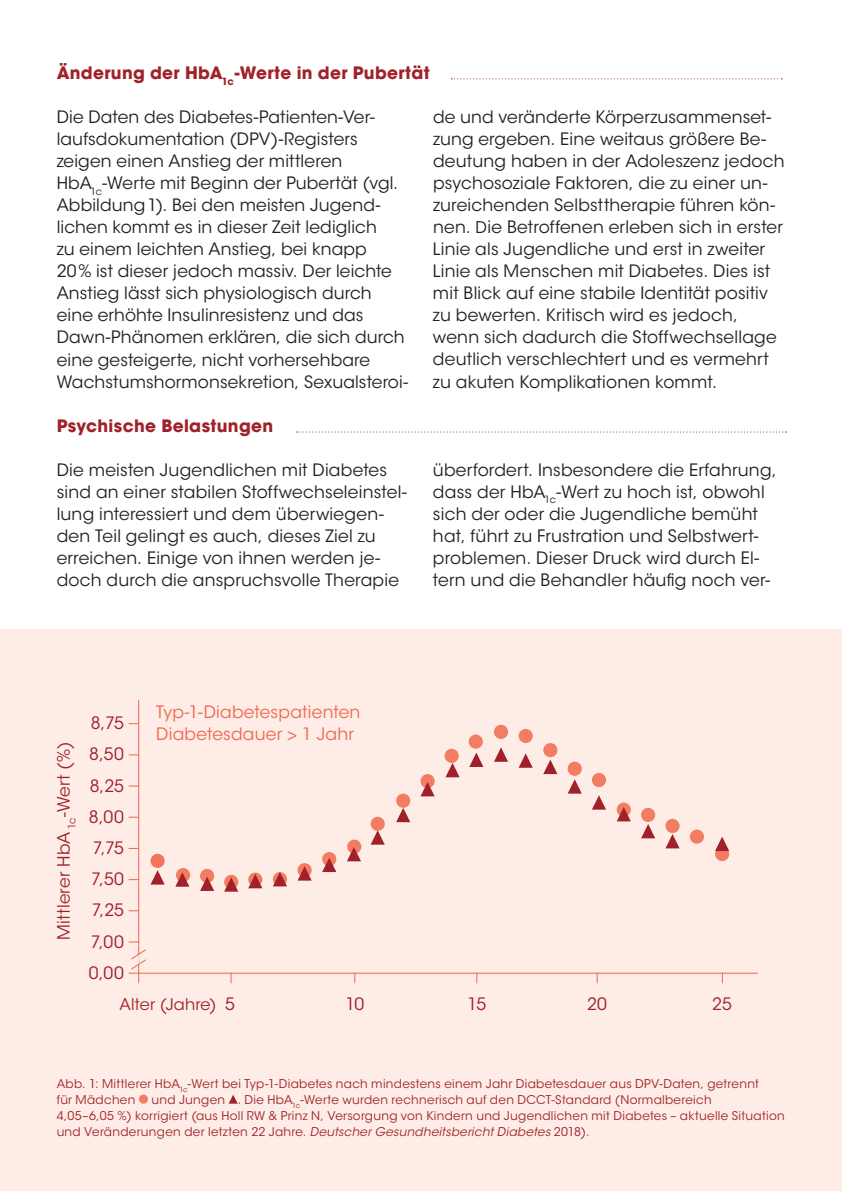
<style>
.page{position:relative;width:842px;height:1191px;background:#fff}
.page>*{position:absolute;margin:0;border:0;box-sizing:border-box;transform-origin:0 0}
.Copy_8_5{font:17px/22px "ITC Avant Garde Std";letter-spacing:.01em;color:#231f20}
.Copy_8_5-2{font:17px "ITC Avant Garde Std";letter-spacing:.015em;color:#a02129}
.Copy_8_5-3{font:700 17px "ITC Avant Garde Std";letter-spacing:.02em;color:#a02129}
.Copy_8_5-4{font:17px/22px "ITC Avant Garde Std";letter-spacing:.015em;color:#f2664f}
.Copy_8_5-5{font:16px "ITC Avant Garde Std";letter-spacing:.015em;color:#a02129}
.Copy_8_5-6{font:12px/16px "ITC Avant Garde Std";letter-spacing:.025em;color:#a02129}
.s1{font-size:16px}
.s2{font-style:italic}
</style>
<div class="page">
<div style="left:0;top:629px;width:842px;height:562px;background:#fdede6"></div>
<svg style="left:138px;top:699px;width:620px;height:275px"></svg>
<svg style="left:129px;top:948px;width:18px;height:35px"></svg>
<svg style="left:150px;top:870px;width:15px;height:14px"></svg>
<div style="left:150px;top:853px;width:15px;height:15px;background:#f3755d;border-radius:50%"></div>
<div style="left:176px;top:868px;width:14px;height:14px;background:#f37d63;border-radius:50%"></div>
<div style="left:200px;top:869px;width:14px;height:14px;background:#f37d63;border-radius:50%"></div>
<svg style="left:224px;top:874px;width:14px;height:15px"></svg>
<div style="left:298px;top:863px;width:14px;height:14px;background:#f37d63;border-radius:50%"></div>
<div style="left:322px;top:852px;width:14px;height:14px;background:#f37d63;border-radius:50%"></div>
<div style="left:347px;top:839px;width:14px;height:14px;background:#f37d63;border-radius:50%"></div>
<div style="left:371px;top:816px;width:14px;height:15px;background:#f37d63;border-radius:50%"></div>
<div style="left:420px;top:774px;width:15px;height:14px;background:#f37d63;border-radius:50%"></div>
<div style="left:396px;top:793px;width:14px;height:15px;background:#f37d63;border-radius:50%"></div>
<div style="left:445px;top:748px;width:14px;height:15px;background:#f37d63;border-radius:50%"></div>
<div style="left:469px;top:734px;width:14px;height:14px;background:#f37d63;border-radius:50%"></div>
<div style="left:494px;top:725px;width:14px;height:14px;background:#f37d63;border-radius:50%"></div>
<div style="left:519px;top:729px;width:14px;height:14px;background:#f37d63;border-radius:50%"></div>
<div style="left:543px;top:743px;width:14px;height:14px;background:#f37d63;border-radius:50%"></div>
<div style="left:568px;top:761px;width:14px;height:15px;background:#f37d63;border-radius:50%"></div>
<div style="left:592px;top:773px;width:14px;height:14px;background:#f37d63;border-radius:50%"></div>
<svg style="left:617px;top:802px;width:14px;height:14px"></svg>
<div style="left:641px;top:808px;width:14px;height:14px;background:#f37d63;border-radius:50%"></div>
<div style="left:665px;top:819px;width:15px;height:14px;background:#f37d63;border-radius:50%"></div>
<div style="left:690px;top:829px;width:14px;height:14px;background:#f37d63;border-radius:50%"></div>
<div style="left:715px;top:847px;width:14px;height:14px;background:#f37d63;border-radius:50%"></div>
<svg style="left:248px;top:872px;width:14px;height:14px"></svg>
<svg style="left:175px;top:872px;width:14px;height:14px"></svg>
<svg style="left:200px;top:876px;width:14px;height:15px"></svg>
<svg style="left:224px;top:877px;width:14px;height:14px"></svg>
<svg style="left:248px;top:874px;width:14px;height:14px"></svg>
<svg style="left:273px;top:872px;width:14px;height:14px"></svg>
<svg style="left:298px;top:866px;width:14px;height:14px"></svg>
<svg style="left:322px;top:857px;width:14px;height:15px"></svg>
<svg style="left:371px;top:830px;width:14px;height:14px"></svg>
<svg style="left:347px;top:847px;width:14px;height:14px"></svg>
<svg style="left:396px;top:808px;width:14px;height:14px"></svg>
<svg style="left:420px;top:782px;width:15px;height:14px"></svg>
<svg style="left:445px;top:763px;width:15px;height:14px"></svg>
<svg style="left:469px;top:752px;width:14px;height:15px"></svg>
<svg style="left:494px;top:747px;width:14px;height:15px"></svg>
<svg style="left:519px;top:753px;width:14px;height:14px"></svg>
<svg style="left:543px;top:759px;width:14px;height:15px"></svg>
<svg style="left:568px;top:779px;width:14px;height:14px"></svg>
<svg style="left:592px;top:795px;width:14px;height:14px"></svg>
<svg style="left:617px;top:807px;width:14px;height:14px"></svg>
<svg style="left:641px;top:824px;width:14px;height:14px"></svg>
<svg style="left:665px;top:834px;width:15px;height:14px"></svg>
<svg style="left:715px;top:836px;width:14px;height:15px"></svg>
<div style="left:139px;top:1094px;width:9px;height:9px;background:#f37d63;border-radius:50%"></div>
<svg style="left:229px;top:1094px;width:9px;height:9px"></svg>
<svg style="left:451px;top:78px;width:331px;height:1px"></svg>
<svg style="left:297px;top:431px;width:489px;height:1px"></svg>
<p class="Copy_8_5-3" style="left:57px;top:62px;width:374px">Änderung der HbA<sub>1c</sub>-Werte in der Pubertät</p>
<p class="Copy_8_5" style="left:57px;top:106px;width:353px">Die Daten des Diabetes-Patienten-Ver&shy;laufsdokumentation (DPV)-Registers zeigen einen Anstieg der mittleren HbA<sub>1c</sub>-Werte mit Beginn der Pubertät (vgl.<br>Abbildung1). Bei den meisten Jugend&shy;lichen kommt es in dieser Zeit lediglich<br>zu einem leichten Anstieg, bei knapp<br>20% ist dieser jedoch massiv. Der leichte Anstieg lässt sich physiologisch durch eine erhöhte Insulinresistenz und das Dawn-Phänomen erklären, die sich durch eine gesteigerte, nicht vorhersehbare Wachstumshormonsekretion, Sexualsteroi-</p>
<p class="Copy_8_5" style="left:433px;top:106px;width:353px">de und veränderte Körperzusammenset&shy;zung ergeben. Eine weitaus größere Be&shy;deutung haben in der Adoleszenz jedoch psychosoziale Faktoren, die zu einer un&shy;zureichenden Selbsttherapie führen kön&shy;nen. <span class="s1">D</span>ie Betroffenen erleben sich in erster Linie als Jugendliche und erst in zweiter Linie als Menschen mit Diabetes. Dies ist mit Blick auf eine stabile Identität positiv zu bewerten. Kritisch wird es jedoch, wenn sich dadurch die Stoffwechsellage deutlich verschlechtert und es vermehrt zu akuten Komplikationen kommt.</p>
<p class="Copy_8_5-3" style="left:57px;top:414px;width:218px">Psychische Belastungen</p>
<p class="Copy_8_5" style="left:57px;top:458px;width:352px">Die meisten Jugendlichen mit Diabetes sind an einer stabilen Stoffwechseleinstel&shy;lung interessiert und dem überwiegen&shy;den Teil gelingt es auch, dieses Ziel zu erreichen. Einige von ihnen werden je&shy;doch durch die anspruchsvolle Therapie</p>
<p class="Copy_8_5" style="left:433px;top:458px;width:345px">überfordert. Insbesondere die Erfahrung, dass der HbA<sub>1c</sub>-Wert zu hoch ist, obwohl sich der oder die Jugendliche bemüht hat, führt zu Frustration und Selbstwert&shy;problemen. Dieser Druck wird durch El&shy;tern und die Behandler häufig noch ver-</p>
<p class="Copy_8_5-2" style="left:53px;top:940px;width:199px;rotate:-90deg">Mittlerer HbA <sub>1c</sub>-Wert (%)</p>
<p class="Copy_8_5-2" style="left:91px;top:713px;width:35px">8,75</p>
<p class="Copy_8_5-2" style="left:89px;top:744px;width:36px">8,50</p>
<p class="Copy_8_5-2" style="left:90px;top:775px;width:36px">8,25</p>
<p class="Copy_8_5-2" style="left:89px;top:806px;width:37px">8,00</p>
<p class="Copy_8_5-2" style="left:93px;top:837px;width:33px">7,75</p>
<p class="Copy_8_5-2" style="left:91px;top:868px;width:34px">7,50</p>
<p class="Copy_8_5-2" style="left:92px;top:900px;width:34px">7,25</p>
<p class="Copy_8_5-2" style="left:91px;top:931px;width:35px">7,00</p>
<p class="Copy_8_5-2" style="left:89px;top:962px;width:37px">0,00</p>
<p class="Copy_8_5-4" style="left:156px;top:701px;width:206px">Typ-1-Diabetespatienten<br>Diabetesdauer &gt; 1 Jahr</p>
<p class="Copy_8_5-5" style="left:119px;top:994px;width:99px">Alter (Jahre)</p>
<p class="Copy_8_5-2" style="left:225px;top:993px;width:11px">5</p>
<p class="Copy_8_5-2" style="left:345px;top:993px;width:20px">10</p>
<p class="Copy_8_5-2" style="left:467px;top:993px;width:20px">15</p>
<p class="Copy_8_5-2" style="left:587px;top:993px;width:21px">20</p>
<p class="Copy_8_5-2" style="left:712px;top:993px;width:21px">25</p>
<p class="Copy_8_5-6" style="left:57px;top:1075px;width:704px">Abb. 1: Mittlerer HbA<sub>1c</sub>-Wert bei Typ-1-Diabetes nach mindestens einem Jahr Diabetesdauer aus DPV-Daten, getrennt für Mädchen</p>
<p class="Copy_8_5-6" style="left:57px;top:1091px;width:729px;text-indent:95px">und Jungen . Die HbA<sub>1c</sub>-Werte wurden rechnerisch auf den DCCT-Standard (Normalbereich<br>4,05–6,05 %) korrigiert (aus Holl RW &amp; Prinz N, Versorgung von Kindern und Jugendlichen mit Diabetes – aktuelle Situation und Veränderungen der letzten 22 Jahre. <span class="s2">Deutscher Gesundheitsbericht Diabetes</span> 2018).</p>
</div>
